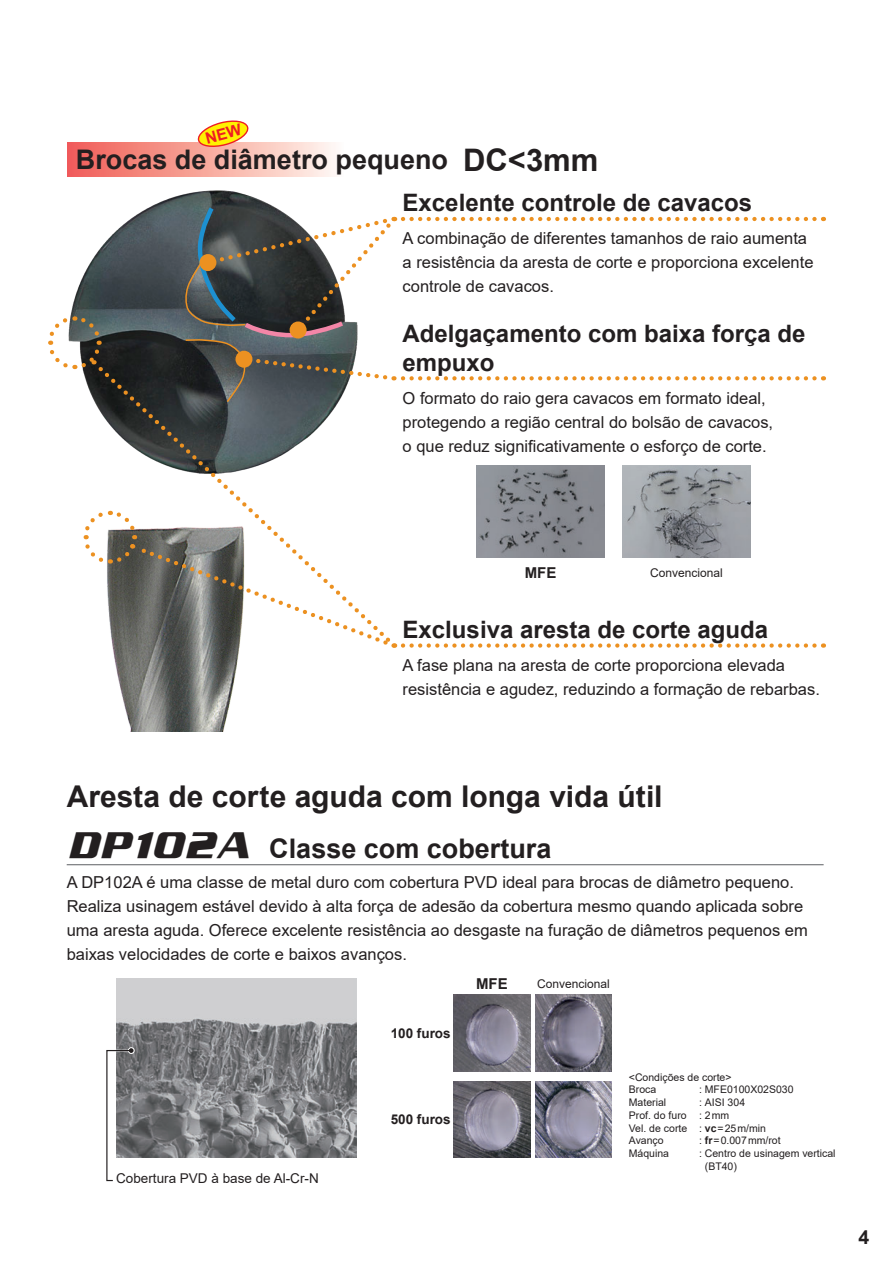
<style>
.page{position:relative;width:893px;height:1263px;background:#fff}
.page>*{position:absolute;margin:0;border:0;box-sizing:border-box;transform-origin:0 0}
.t1{font:700 30px "Arial";color:#231f20}
.t2{font:700 27px "Arial";color:#231f20}
.t3{font:700 24px/28.5px "Arial";color:#231f20}
.t4{font:700 19.5px "Arial";color:#231f20}
.t5{font:16.5px/24px "Arial";color:#231f20}
.t6{font:700 15px "Arial";color:#231f20}
.t7{font:13.5px "Arial";color:#231f20}
.t8{font:700 13.5px "Arial";color:#231f20}
.t9{font:12px "Arial";color:#231f20}
.t10{font:10.5px/12.8px "Arial";color:#231f20}
.s1{font-size:31.05px}
.s2{font-family:"MMC English Logo";font-weight:400;font-size:40.5px}
.s3{font-weight:700}
</style>
<div class="page">
<hr style="left:67px;top:864px;width:757px;height:1px;background:#808285">
<img style="left:71px;top:190px;width:198px;height:204px">
<img style="left:112px;top:648px;width:127px;height:83px">
<img style="left:476px;top:466px;width:129px;height:42px">
<img style="left:622px;top:466px;width:129px;height:42px">
<img style="left:117px;top:978px;width:239px;height:180px">
<svg style="left:106px;top:1048px;width:28px;height:134px"></svg>
<img style="left:454px;top:995px;width:76px;height:76px">
<img style="left:454px;top:1081px;width:76px;height:77px">
<img style="left:535px;top:995px;width:77px;height:76px">
<img style="left:535px;top:1081px;width:77px;height:77px">
<div style="left:67px;top:143px;width:277px;height:34px;background:linear-gradient(to right,#f05a51,#fffaf1)"></div>
<svg style="left:183px;top:204px;width:631px;height:177px"></svg>
<div style="left:290px;top:321px;width:17px;height:17px;background:#ec9121;border-radius:50%"></div>
<svg style="left:91px;top:359px;width:303px;height:148px"></svg>
<svg style="left:48px;top:314px;width:55px;height:57px"></svg>
<svg style="left:83px;top:508px;width:731px;height:140px"></svg>
<svg style="left:195px;top:120px;width:54px;height:30px"></svg>
<h2 class="t2" style="left:76px;top:141px;width:524px">Brocas de diâmetro pequeno <span class="s1">DC&lt;3mm</span></h2>
<h3 class="t3" style="left:403px;top:189px;width:351px">Excelente controle de cavacos</h3>
<p class="t5" style="left:403px;top:226px;width:412px">A combinação de diferentes tamanhos de raio aumenta a resistência da aresta de corte e proporciona excelente controle de cavacos.</p>
<h3 class="t3" style="left:403px;top:320px;width:404px">Adelgaçamento com baixa força de empuxo</h3>
<p class="t5" style="left:403px;top:386px;width:372px">O formato do raio gera cavacos em formato ideal, protegendo a região central do bolsão de cavacos, o que reduz significativamente o esforço de corte.</p>
<p class="t6" style="left:525px;top:562px;width:33px">MFE</p>
<p class="t9" style="left:650px;top:564px;width:74px">Convencional</p>
<h3 class="t3" style="left:403px;top:615px;width:367px">Exclusiva aresta de corte aguda</h3>
<p class="t5" style="left:403px;top:653px;width:419px">A fase plana na aresta de corte proporciona elevada resistência e agudez, reduzindo a formação de rebarbas.</p>
<h1 class="t1" style="left:67px;top:775px;width:597px">Aresta de corte aguda com longa vida útil</h1>
<h2 class="t2" style="left:67px;top:829px;width:486px"><span class="s2">DP102A</span> Classe com cobertura</h2>
<p class="t5" style="left:67px;top:870px;width:743px">A DP102A é uma classe de metal duro com cobertura PVD ideal para brocas de diâmetro pequeno.<br>Realiza usinagem estável devido à alta força de adesão da cobertura mesmo quando aplicada sobre uma aresta aguda. Oferece excelente resistência ao desgaste na furação de diâmetros pequenos em baixas velocidades de corte e baixos avanços.</p>
<p class="t7" style="left:116px;top:1169px;width:204px">Cobertura PVD à base de Al-Cr-N</p>
<p class="t8" style="left:391px;top:1023px;width:62px">100 furos</p>
<p class="t6" style="left:476px;top:973px;width:33px">MFE</p>
<p class="t8" style="left:391px;top:1110px;width:62px">500 furos</p>
<p class="t9" style="left:537px;top:975px;width:74px">Convencional</p>
<p class="t10" style="left:629px;top:1070px;width:104px">&lt;Condições de corte&gt;<br>Broca</p>
<p class="t10" style="left:699px;top:1083px;width:96px">: MFE0100X02S030</p>
<p class="t10" style="left:629px;top:1096px;width:139px;text-indent:70px">: AISI 304<br>Prof. do furo : 2mm<br>Vel. de corte : <span class="s3">vc</span>=25m/min<br>Avanço</p>
<p class="t10" style="left:629px;top:1096px;width:39px">Material</p>
<p class="t10" style="left:699px;top:1134px;width:83px">: <span class="s3">fr</span>=0.007mm/rot</p>
<p class="t10" style="left:629px;top:1147px;width:42px">Máquina</p>
<p class="t10" style="left:705px;top:1147px;width:132px;text-indent:-6px">: Centro de usinagem vertical (BT40)</p>
<p class="t4" style="left:859px;top:1224px;width:12px">4</p>
</div>
